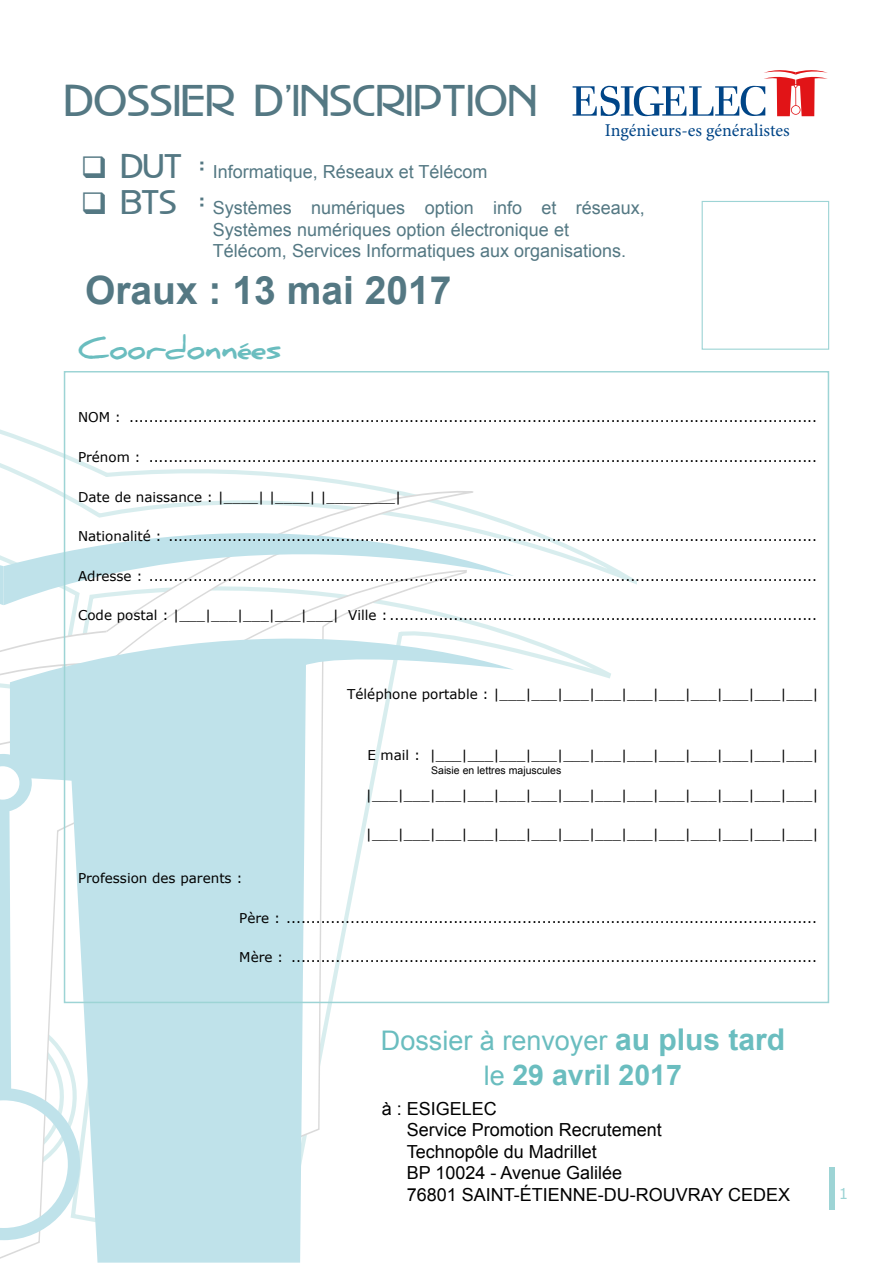
<style>
.page{position:relative;width:893px;height:1263px;background:#fff}
.page>*{position:absolute;margin:0;border:0;box-sizing:border-box;transform-origin:0 0}
.t1{font:39px "Madison Avenue";letter-spacing:.02em;color:#547883}
.t2{font:700 39px "Arial";color:#547883}
.t3{font:700 30px "Daniel";color:#6abdbf}
.t4{font:700 28.5px "Arial";color:#6abdbf}
.t5{font:27px "Arial";color:#6abdbf}
.t6{font:18px/21.6px "Arial";color:#547883}
.t7{font:18px/21.6px "Arial";color:#000}
.t8{font:18px "Minion Pro";color:#004587}
.t9{font:15px "Verdana";color:#9dd4d5}
.t10{font:13.5px "Verdana";color:#000}
.t11{font:10.5px "Arial";color:#000}
.s1{font-family:"Madison Avenue";font-size:30px}
.s2{font-weight:700;font-size:30px}
.s3{font-weight:400;font-size:27px}
</style>
<div class="page">
<svg style="left:514px;top:523px;width:105px;height:481px"></svg>
<svg style="left:112px;top:469px;width:267px;height:18px"></svg>
<svg style="left:0;top:371px;width:112px;height:221px"></svg>
<svg style="left:4px;top:487px;width:510px;height:105px"></svg>
<svg style="left:0;top:592px;width:514px;height:670px"></svg>
<svg style="left:573px;top:70px;width:255px;height:46px"></svg>
<div style="left:702px;top:201px;width:127px;height:149px;background:#fff;border:1px solid #9dd4d5"></div>
<div style="left:829px;top:1167px;width:5px;height:43px;background:#9dd4d5"></div>
<h1 class="t1" style="left:65px;top:77px;width:474px">DOSSIER D’INSCRIPTION</h1>
<h3 class="t8" style="left:605px;top:119px;width:186px">Ingénieurs-es généralistes</h3>
<h3 class="t6" style="left:81px;top:161px;width:408px">❑ <span class="s1">DUT :</span> Informatique, Réseaux et Télécom</h3>
<h3 class="t6" style="left:213px;top:197px;width:434px;text-indent:-132px">❑ <span class="s1">BTS :</span> Systèmes numériques option info et réseaux,<br>Systèmes numériques option électronique et<br>Télécom, Services Informatiques aux organisations.</h3>
<h1 class="t2" style="left:85px;top:264px;width:368px">Oraux : 13 mai 2017</h1>
<h2 class="t3" style="left:78px;top:331px;width:205px">Coordonnées</h2>
<p class="t10" style="left:78px;top:408px;width:741px">NOM : ............................................................................................................................................</p>
<p class="t10" style="left:78px;top:448px;width:741px">Prénom : ........................................................................................................................................</p>
<p class="t10" style="left:78px;top:487px;width:325px">Date de naissance : |____| |____| |________|</p>
<p class="t10" style="left:78px;top:527px;width:741px">Nationalité : ....................................................................................................................................</p>
<p class="t10" style="left:78px;top:566px;width:741px">Adresse : ........................................................................................................................................</p>
<p class="t10" style="left:78px;top:606px;width:741px">Code postal : |___|___|___|___|___| Ville : .......................................................................................</p>
<p class="t10" style="left:347px;top:685px;width:473px">Téléphone portable : |___|___|___|___|___|___|___|___|___|___|</p>
<p class="t10" style="left:78px;top:869px;width:166px">Profession des parents :</p>
<p class="t10" style="left:367px;top:746px;width:453px">E mail : |___|___|___|___|___|___|___|___|___|___|___|___|</p>
<p class="t10" style="left:366px;top:785px;width:454px">|___|___|___|___|___|___|___|___|___|___|___|___|___|___|</p>
<p class="t10" style="left:366px;top:825px;width:454px">|___|___|___|___|___|___|___|___|___|___|___|___|___|___|</p>
<p class="t11" style="left:431px;top:763px;width:132px">Saisie en lettres majuscules</p>
<p class="t10" style="left:239px;top:908px;width:579px">Père : ............................................................................................................</p>
<p class="t10" style="left:239px;top:948px;width:579px">Mère : ...........................................................................................................</p>
<h3 class="t5" style="left:381px;top:1023px;width:406px">Dossier à renvoyer <span class="s2">au plus tard</span></h3>
<h3 class="t4" style="left:484px;top:1055px;width:200px"><span class="s3">le</span> 29 avril 2017</h3>
<h3 class="t7" style="left:407px;top:1098px;width:385px;text-indent:-25px">à : ESIGELEC<br>Service Promotion Recrutement<br>Technopôle du Madrillet<br>BP 10024 - Avenue Galilée<br>76801 Sai nt-étienne-du-rouvray CEDEX</h3>
<p class="t9" style="left:839px;top:1183px;width:11px">1</p>
</div>
